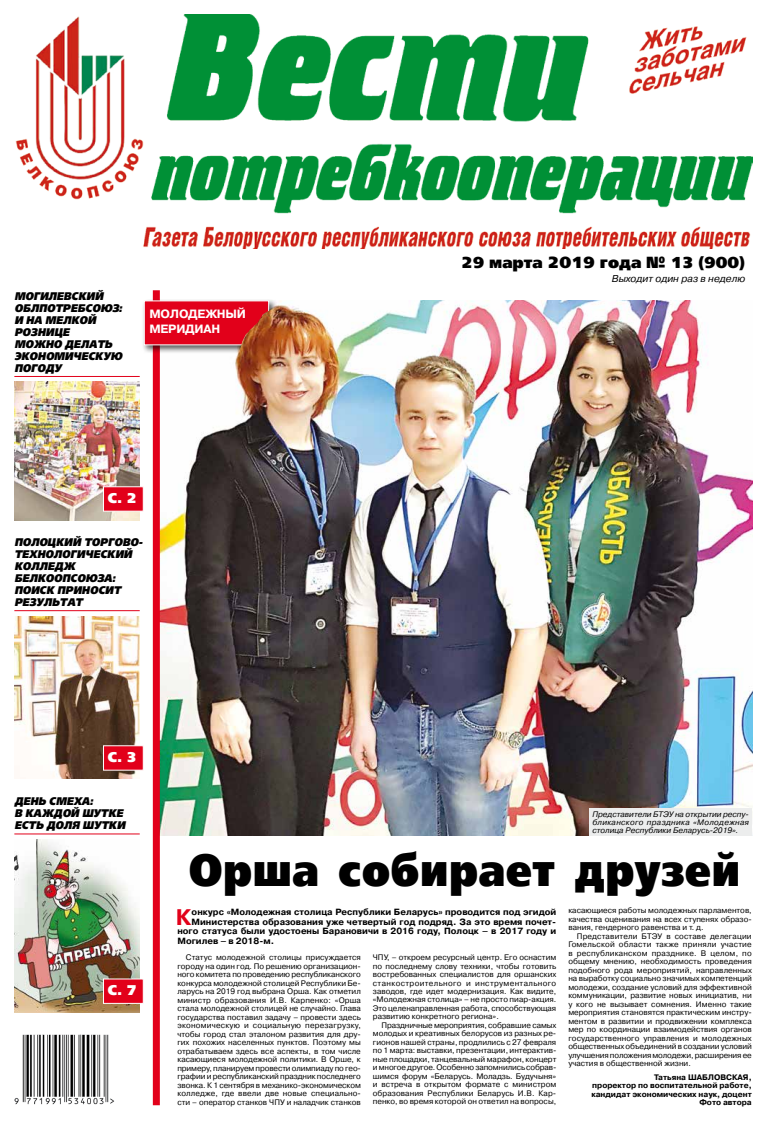
<style>
.page{position:relative;width:766px;height:1134px;background:#fff}
.page>*{position:absolute;margin:0;border:0;box-sizing:border-box;transform-origin:0 0}
.t1{font:45px "Free Set Black C";letter-spacing:.02em;color:#000;scale:.9 1}
.t2{font:700 22.6px "Pragmatica C";color:#e2001a}
.t3{font:15.7px "Free Set Black C";color:#000}
.t4{font:14px "Free Set Black C";color:#fff}
.t5{font:700 12px/15px "Pragmatica C";letter-spacing:-.02em;color:#fff}
.t6{font:italic 11px/12px "Free Set Black C";color:#000;scale:.9 1}
.t7{font:italic 10px "Pragmatica C";color:#000}
.t8{font:700 9px "Pragmatica C";color:#000}
.t9{font:8px/8.5px "Pragmatica C";color:#000;text-align:justify}
.t10{font:italic 8px/8px "Pragmatica C";color:#000;text-align:justify}
.t11{font:700 8px/8.5px "Pragmatica C";color:#000;text-align:right}
.s1{font-size:16px}
</style>
<div class="page">
<img style="left:15px;top:1034px;width:99px;height:71px">
<img style="left:14px;top:839px;width:126px;height:174px">
<hr style="left:14px;top:833px;width:126px;height:1px;background:#e2001a">
<div style="left:103px;top:978px;width:41px;height:26px;background:#e2001a;border:1px solid #fff"></div>
<hr style="left:14px;top:610px;width:126px;height:1px;background:#e2001a">
<img style="left:14px;top:616px;width:126px;height:162px">
<div style="left:103px;top:745px;width:41px;height:26px;background:#e2001a;border:1px solid #fff"></div>
<hr style="left:14px;top:376px;width:126px;height:1px;background:#e2001a">
<img style="left:14px;top:381px;width:126px;height:140px">
<div style="left:103px;top:486px;width:41px;height:26px;background:#e2001a;border:1px solid #fff"></div>
<img style="left:15px;top:15px;width:737px;height:234px">
<img style="left:160px;top:300px;width:592px;height:535px">
<div style="left:589px;top:808px;width:162px;height:28px;background:#eceded"></div>
<div style="left:153px;top:290px;width:7px;height:815px;background:#e2001a"></div>
<div style="left:141px;top:298px;width:137px;height:56px;background:#000;opacity:.65"></div>
<div style="left:144px;top:300px;width:125px;height:45px;background:#e2001a;border:1px solid #fff"></div>
<img style="left:236px;top:306px;width:85px;height:90px">
<h3 class="t3" style="left:461px;top:253px;width:285px">29 марта <span class="s1">2019 года №</span> 13 (900)</h3>
<h3 class="t6" style="left:14px;top:290px;width:121px">МОГИЛЕВСКИЙ<br>ОБЛПОТРЕБСОЮЗ:<br>И НА МЕЛКОЙ<br>РОЗНИЦЕ<br>МОЖНО ДЕЛАТЬ<br>ЭКОНОМИЧЕСКУЮ<br>ПОГОДУ</h3>
<h3 class="t5" style="left:149px;top:307px;width:98px">МОЛОДЕЖНЫЙ<br>МЕРИДИАН</h3>
<h3 class="t4" style="left:108px;top:490px;width:30px">С. 2</h3>
<h3 class="t6" style="left:14px;top:536px;width:144px">ПОЛОЦКИЙ ТОРГОВО-<br>ТЕХНОЛОГИЧЕСКИЙ<br>КОЛЛЕДЖ<br>БЕЛКООПСОЮЗА:<br>ПОИСК ПРИНОСИТ<br>РЕЗУЛЬТАТ</h3>
<h3 class="t4" style="left:108px;top:749px;width:30px">С. 3</h3>
<h3 class="t6" style="left:14px;top:795px;width:125px">ДЕНЬ СМЕХА:<br>В КАЖДОЙ ШУТКЕ<br>ЕСТЬ ДОЛЯ ШУТКИ</h3>
<p class="t7" style="left:611px;top:273px;width:135px">Выходит один раз в неделю</p>
<p class="t10" style="left:592px;top:810px;width:158px">Представители БТЭУ на открытии респу&shy;бликанского праздника «Молодежная столица Республики Беларусь-2019».</p>
<h3 class="t4" style="left:108px;top:982px;width:30px">С. 7</h3>
<h1 class="t1" style="left:189px;top:844px;width:613px">Орша собирает друзей</h1>
<h2 class="t2" style="left:176px;top:905px;width:17px">К</h2>
<p class="t8" style="left:191px;top:907px;width:366px">онкурс «Молодежная столица Республики Беларусь» проводится под эгидой</p>
<p class="t8" style="left:191px;top:917px;width:366px">Министерства образования уже четвертый год подряд. За это время почет-</p>
<p class="t8" style="left:177px;top:926px;width:380px">ного статуса были удостоены Барановичи в 2016 году, Полоцк – в 2017 году и</p>
<p class="t8" style="left:177px;top:936px;width:98px">Могилев – в 2018-м.</p>
<p class="t9" style="left:177px;top:953px;width:185px;text-indent:9px">Статус молодежной столицы присуждается городу на один год. По решению организацион&shy;ного комитета по проведению республиканского конкурса молодежной столицей Республики Бе&shy;ларусь на 2019 год выбрана Орша. Как отметил министр образования И.В. Карпенко: «Орша стала молодежной столицей не случайно. Глава государства поставил задачу – провести здесь экономическую и социальную перезагрузку, чтобы город стал эталоном развития для дру&shy;гих похожих населенных пунктов. Поэтому мы отрабатываем здесь все аспекты, в том числе касающиеся молодежной политики. В Орше, к примеру, планируем провести олимпиаду по гео&shy;графии и республиканский праздник последнего звонка. К 1 сентября в механико-экономическом колледже, где ввели две новые специально&shy;сти – оператор станков ЧПУ и наладчик станков</p>
<p class="t9" style="left:373px;top:953px;width:185px">ЧПУ, – откроем ресурсный центр. Его оснастим по последнему слову техники, чтобы готовить востребованных специалистов для оршанских станкостроительного и инструментального заводов, где идет модернизация. Как видите, «Молодежная столица» – не просто пиар-акция.<br>Это целенаправленная работа, способствующая развитию конкретного региона».</p>
<p class="t9" style="left:373px;top:1021px;width:185px;text-indent:9px">Праздничные мероприятия, собравшие самых молодых и креативных белорусов из разных ре&shy;гионов нашей страны, продлились с 27 февраля по 1 марта: выставки, презентации, интерактив&shy;ные площадки, танцевальный марафон, концерт и многое другое. Особенно запомнились собрав&shy;шимся форум «Беларусь. Моладзь. Будучыня» и встреча в открытом формате с министром образования Республики Беларусь И.В. Кар&shy;пенко, во время которой он ответил на вопросы,</p>
<p class="t9" style="left:568px;top:906px;width:185px">касающиеся работы молодежных парламентов, качества оценивания на всех ступенях образо&shy;вания, гендерного равенства и т. д.</p>
<p class="t9" style="left:568px;top:932px;width:185px;text-indent:9px">Представители БТЭУ в составе делегации Гомельской области также приняли участие в республиканском празднике. В целом, по общему мнению, необходимость проведения подобного рода мероприятий, направленных на выработку социально значимых компетенций молодежи, создание условий для эффективной коммуникации, развитие новых инициатив, ни у кого не вызывает сомнения. Именно такие мероприятия становятся практическим инстру&shy;ментом в развитии и продвижении комплекса мер по координации взаимодействия органов государственного управления и молодежных общественных объединений в создании условий улучшения положения молодежи, расширения ее участия в общественной жизни.</p>
<p class="t11" style="left:591px;top:1073px;width:162px">Татьяна ШАБЛОВСКАЯ,<br>проректор по воспитательной работе, кандидат экономических наук, доцент<br>Фото автора</p>
</div>
